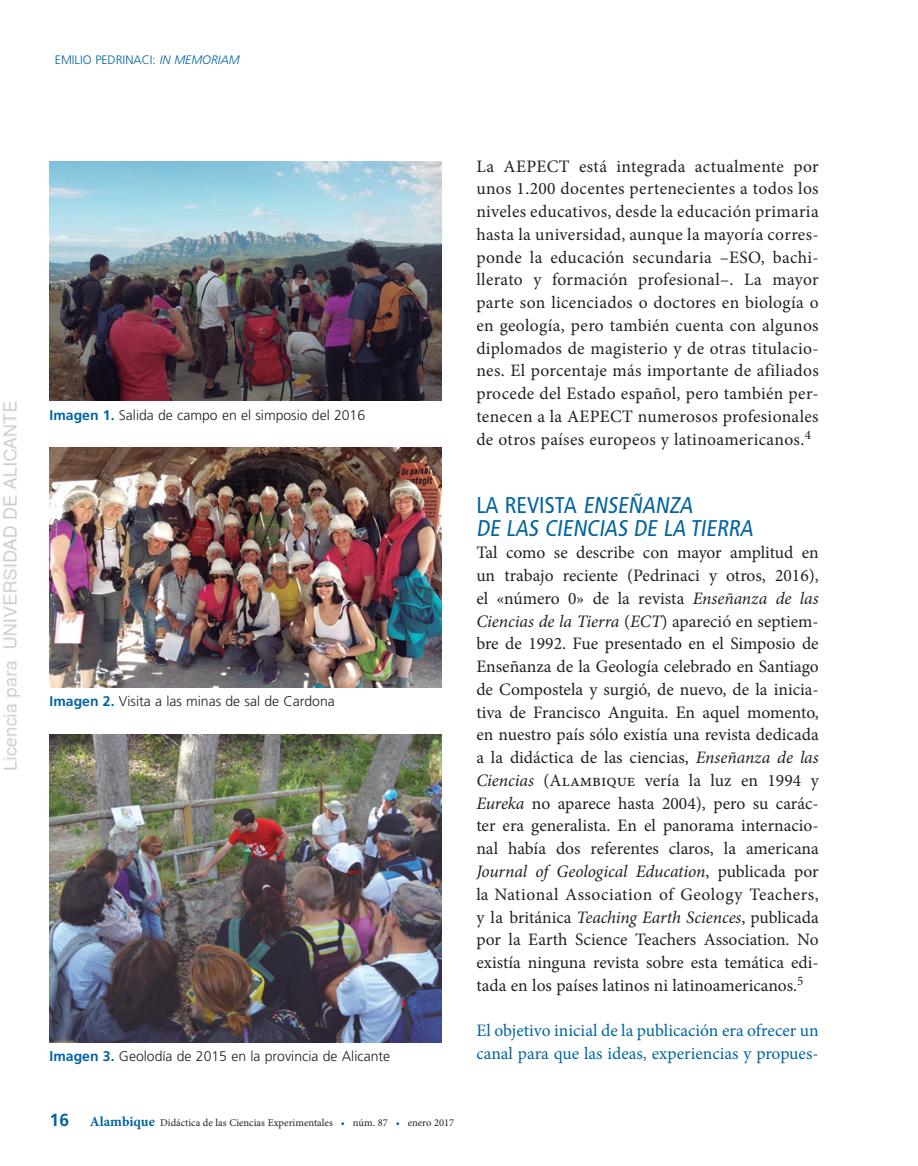
<style>
.page{position:relative;width:918px;height:1166px;background:#fff}
.page>*{position:absolute;margin:0;border:0;box-sizing:border-box;transform-origin:0 0}
.t1{font:condensed 22.75px/22.8px "Frutiger LT Std";color:#0064a1}
.t2{font:17.5px/22.8px "Minion Pro";letter-spacing:.005em;color:#231f20;text-align:justify}
.t3{font:17.5px/22.8px "Minion Pro";color:#0064a1}
.t4{font:300 14px "Frutiger LT Std";color:#231f20}
.t5{font:300 12.25px "Frutiger LT Std";color:#0064a1}
.t6{font:10.5px "Minion Pro";color:#231f20}
.s1{font-style:italic}
.s2{font-weight:700;color:#0064a1}
.s3{font-family:"Frutiger LT Std";font-weight:700;font-size:17.5px;color:#0064a1}
.s4{font-weight:700;font-size:14px;color:#0064a1}
.s5{color:#0064a1}
</style>
<div class="page">
<img style="left:2px;top:161px;width:440px;height:882px">
<p class="t5" style="left:55px;top:53px;width:186px">EMILIO PEDRINACI: <span class="s1">IN MEMORIAM</span></p>
<p class="t4" style="left:50px;top:407px;width:317px"><span class="s2">Imagen 1.</span> Salida de campo en el simposio del 2016</p>
<p class="t4" style="left:50px;top:693px;width:287px"><span class="s2">Imagen 2.</span> Visita a las minas de sal de Cardona</p>
<p class="t4" style="left:50px;top:1048px;width:342px"><span class="s2">Imagen 3.</span> Geolodía de 2015 en la provincia de Alicante</p>
<p class="t6" style="left:50px;top:1116px;width:406px"><span class="s3">16</span> <span class="s4">Alambique</span> Didáctica de las Ciencias Experimentales <span class="s5">•</span> núm. 87 <span class="s5">•</span> enero 2017</p>
<p class="t2" style="left:476px;top:155px;width:344px">La AEPECT está integrada actualmente por unos 1.200 docentes pertenecientes a todos los niveles educativos, desde la educación primaria hasta la universidad, aunque la mayoría corres&shy;ponde la educación secundaria –ESO, bachi&shy;llerato y formación profesional–. La mayor parte son licenciados o doctores en biología o en geología, pero también cuenta con algunos diplomados de magisterio y de otras titulacio&shy;nes. El porcentaje más importante de afiliados procede del Estado español, pero también per&shy;tenecen a la AEPECT numerosos profesionales de otros países europeos y latinoamericanos.<sup>4</sup></p>
<h1 class="t1" style="left:476px;top:494px;width:282px">LA R E V I S TA ENSEÑANZA<br>DE LAS CIENCIAS DE LA TIERRA</h1>
<p class="t2" style="left:476px;top:541px;width:344px">Tal como se describe con mayor amplitud en un trabajo reciente (Pedrinaci y otros, 2016), el «número 0» de la revista <span class="s1">Enseñanza de las Ciencias de la Tierra</span> (<span class="s1">ECT</span>) apareció en septiem&shy;bre de 1992. Fue presentado en el Simposio de Enseñanza de la Geología celebrado en Santiago de Compostela y surgió, de nuevo, de la inicia&shy;tiva de Francisco Anguita. En aquel momento, en nuestro país sólo existía una revista dedicada a la didáctica de las ciencias, <span class="s1">Enseñanza de las Ciencias</span> (Alambique vería la luz en 1994 y <span class="s1">Eureka</span> no aparece hasta 2004), pero su carác&shy;ter era generalista. En el panorama internacio&shy;nal había dos referentes claros, la americana <span class="s1">Journal of Geological Education</span>, publicada por la National Association of Geology Teachers, y la británica <span class="s1">Teaching Earth Sciences</span>, publicada por la Earth Science Teachers Association. No existía ninguna revista sobre esta temática edi&shy;tada en los países latinos ni latinoamericanos.<sup>5</sup></p>
<p class="t3" style="left:476px;top:1019px;width:344px">El objetivo inicial de la publicación era ofrecer un canal para que las ideas, experiencias y propues-</p>
</div>
